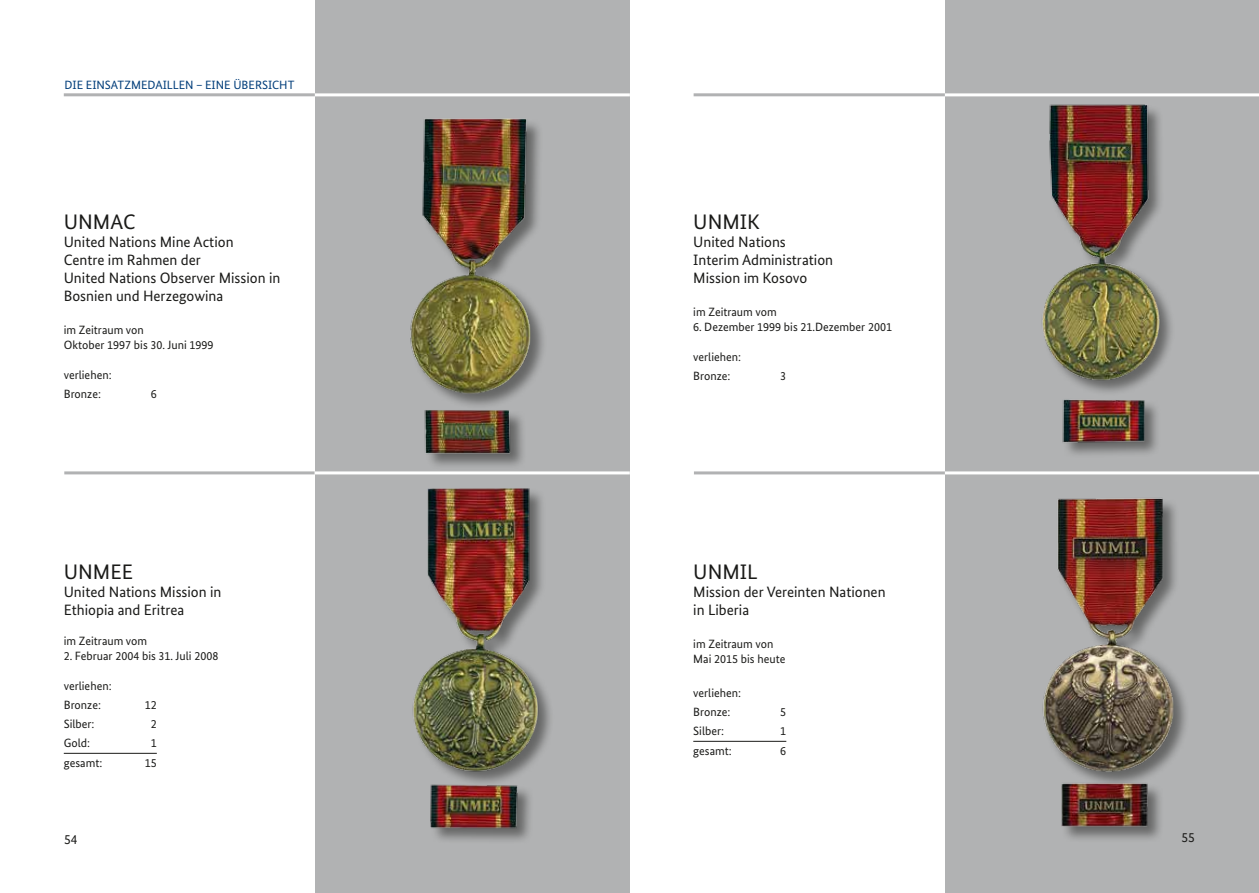
<style>
.page{position:relative;width:1259px;height:893px;background:#fff}
.page>*{position:absolute;margin:0;border:0;box-sizing:border-box;transform-origin:0 0}
.t1{font:21px "Bundes Sans";color:#1a1a18}
.t2{font:15px/18px "Bundes Sans";color:#1a1a18}
.t3{font:13.5px "Bundes Sans";color:#1a1a18}
.t4{font:12px/15px "Bundes Sans";color:#1a1a18}
.t5{font:12px "Bundes Sans";color:#003d7a}
</style>
<div class="page">
<div style="left:315px;top:0;width:314px;height:893px;background:#b1b2b3"></div>
<hr style="left:315px;top:93px;width:315px;height:3px;background:#fff">
<hr style="left:64px;top:471px;width:251px;height:3px;background:#b1b2b3">
<hr style="left:315px;top:471px;width:315px;height:3px;background:#fff">
<hr style="left:64px;top:93px;width:251px;height:3px;background:#b1b2b3">
<div style="left:945px;top:0;width:314px;height:893px;background:#b1b2b3"></div>
<hr style="left:944px;top:93px;width:315px;height:3px;background:#fff">
<hr style="left:694px;top:471px;width:251px;height:3px;background:#b1b2b3">
<hr style="left:945px;top:471px;width:314px;height:3px;background:#fff">
<hr style="left:693px;top:93px;width:252px;height:3px;background:#b1b2b3">
<img style="left:377px;top:118px;width:185px;height:357px">
<hr style="left:64px;top:753px;width:93px;height:1px;background:#1a1a18">
<img style="left:412px;top:488px;width:138px;height:352px">
<img style="left:1042px;top:104px;width:130px;height:351px">
<hr style="left:693px;top:741px;width:93px;height:1px;background:#1a1a18">
<img style="left:1042px;top:498px;width:144px;height:341px">
<p class="t5" style="left:64px;top:78px;width:231px">DIE EINSATZMEDAILLEN – EINE ÜBERSICHT</p>
<h4 class="t1" style="left:64px;top:209px;width:73px">UNMAC</h4>
<p class="t2" style="left:64px;top:233px;width:218px">United Nations Mine Action<br>Centre im Rahmen der<br>United Nations Observer Mission in<br>Bosnien und Herzegowina</p>
<p class="t4" style="left:64px;top:322px;width:151px">im Zeitraum von<br>Oktober 1997 bis 30. Juni 1999</p>
<p class="t4" style="left:64px;top:367px;width:49px">verliehen:</p>
<p class="t4" style="left:64px;top:386px;width:39px">Bronze:</p>
<p class="t4" style="left:151px;top:386px;width:7px">6</p>
<h4 class="t1" style="left:64px;top:559px;width:71px">UNMEE</h4>
<p class="t2" style="left:64px;top:582px;width:159px">United Nations Mission in<br>Ethiopia and Eritrea</p>
<p class="t4" style="left:64px;top:633px;width:85px">im Zeitraum vom</p>
<p class="t4" style="left:64px;top:648px;width:156px">2. Februar 2004 bis 31. Juli 2008</p>
<p class="t4" style="left:64px;top:678px;width:49px">verliehen:</p>
<p class="t4" style="left:64px;top:697px;width:39px">Bronze:</p>
<p class="t4" style="left:145px;top:697px;width:13px">12</p>
<p class="t4" style="left:64px;top:716px;width:32px">Silber:</p>
<p class="t4" style="left:151px;top:716px;width:7px">2</p>
<p class="t4" style="left:64px;top:736px;width:28px">Gold:</p>
<p class="t4" style="left:151px;top:736px;width:7px">1</p>
<p class="t4" style="left:64px;top:755px;width:40px">gesamt:</p>
<p class="t4" style="left:145px;top:755px;width:13px">15</p>
<h4 class="t1" style="left:693px;top:209px;width:68px">UNMIK</h4>
<p class="t2" style="left:693px;top:233px;width:141px">United Nations<br>Interim Administration<br>Mission im Kosovo</p>
<p class="t4" style="left:693px;top:304px;width:85px">im Zeitraum vom</p>
<p class="t4" style="left:693px;top:319px;width:200px">6. Dezember 1999 bis 21.Dezember 2001</p>
<p class="t4" style="left:693px;top:349px;width:49px">verliehen:</p>
<p class="t4" style="left:693px;top:368px;width:39px">Bronze:</p>
<p class="t4" style="left:780px;top:368px;width:7px">3</p>
<h4 class="t1" style="left:693px;top:559px;width:66px">UNMIL</h4>
<p class="t2" style="left:693px;top:582px;width:194px">Mission der Vereinten Nationen in Liberia</p>
<p class="t4" style="left:693px;top:636px;width:94px">im Zeitraum von<br>Mai 2015 bis heute</p>
<p class="t4" style="left:693px;top:685px;width:49px">verliehen:</p>
<p class="t4" style="left:693px;top:704px;width:39px">Bronze:</p>
<p class="t4" style="left:780px;top:704px;width:7px">5</p>
<p class="t4" style="left:693px;top:724px;width:32px">Silber:</p>
<p class="t4" style="left:780px;top:724px;width:7px">1</p>
<p class="t4" style="left:693px;top:743px;width:40px">gesamt:</p>
<p class="t4" style="left:780px;top:743px;width:7px">6</p>
<p class="t3" style="left:64px;top:831px;width:15px">54</p>
<p class="t3" style="left:1181px;top:829px;width:15px">55</p>
</div>
